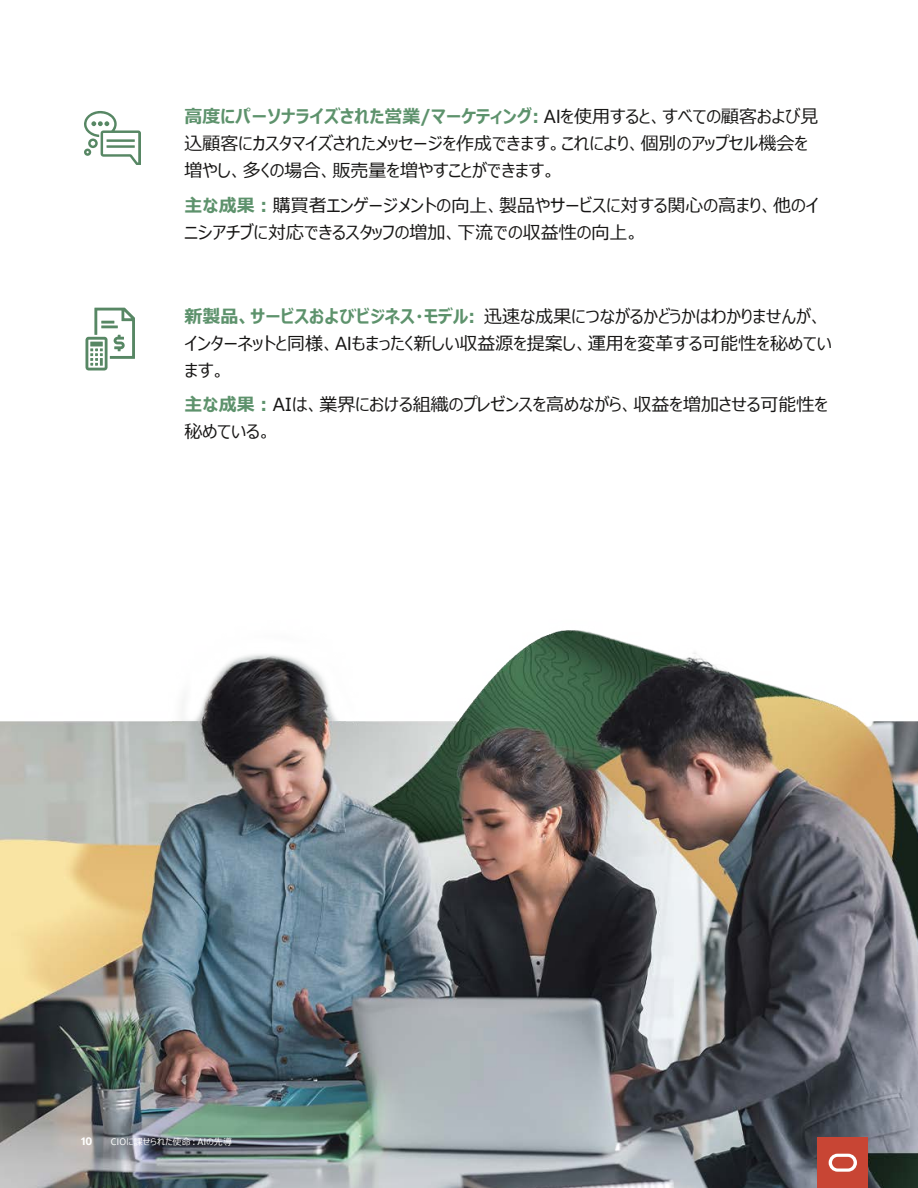
<style>
.page{position:relative;width:918px;height:1188px;background:#fff}
.page>*{position:absolute;margin:0;border:0;box-sizing:border-box;transform-origin:0 0}
.A__Body_Text{font:18px/27px "Meiryo UI";color:#171615}
.A__Bullet_copy{font:18px/27px "Meiryo UI";color:#171615}
.t1{font:700 10.5px "Oracle Sans";color:#fff}
.t2{font:9px "Meiryo UI";letter-spacing:.025em;color:#fff}
.s1{font-weight:700;color:#5d926c}
.s2{font-family:"Oracle Sans"}
</style>
<div class="page">
<img style="left:0;top:630px;width:918px;height:558px">
<svg style="left:85px;top:308px;width:50px;height:63px"></svg>
<svg style="left:84px;top:111px;width:57px;height:54px"></svg>
<div style="left:818px;top:1137px;width:50px;height:51px;background:#c84534"></div>
<svg style="left:829px;top:1154px;width:28px;height:18px"></svg>
<p class="A__Body_Text" style="left:184px;top:104px;width:635px"><span class="s1">高度にパーソナライズされた営業/マーケティング:</span> <span class="s2">AI</span>を使用すると、すべての顧客および見込顧客にカスタマイズされたメッセージを作成できます。これにより、個別のアップセル機会を増やし、多くの場合、販売量を増やすことができます。</p>
<p class="A__Bullet_copy" style="left:184px;top:193px;width:636px"><span class="s1">主な成果：</span>購買者エンゲージメントの向上、製品やサービスに対する関心の高まり、他のイニシアチブに対応できるスタッフの増加、下流での収益性の向上。</p>
<p class="A__Body_Text" style="left:184px;top:304px;width:649px"><span class="s1">新製品、サービスおよびビジネス・モデル:</span> 迅速な成果につながるかどうかはわかりませんが、インターネットと同様、<span class="s2">AI</span>もまったく新しい収益源を提案し、運用を変革する可能性を秘めています。</p>
<p class="A__Bullet_copy" style="left:184px;top:392px;width:645px"><span class="s1">主な成果：</span>AIは、業界における組織のプレゼンスを高めながら、収益を増加させる可能性を秘めている。</p>
<p class="t1" style="left:81px;top:1135px;width:13px">10</p>
<p class="t2" style="left:111px;top:1136px;width:123px"><span class="s2">CIO</span>に課せられた使命：<span class="s2">AI</span>の先導</p>
</div>
